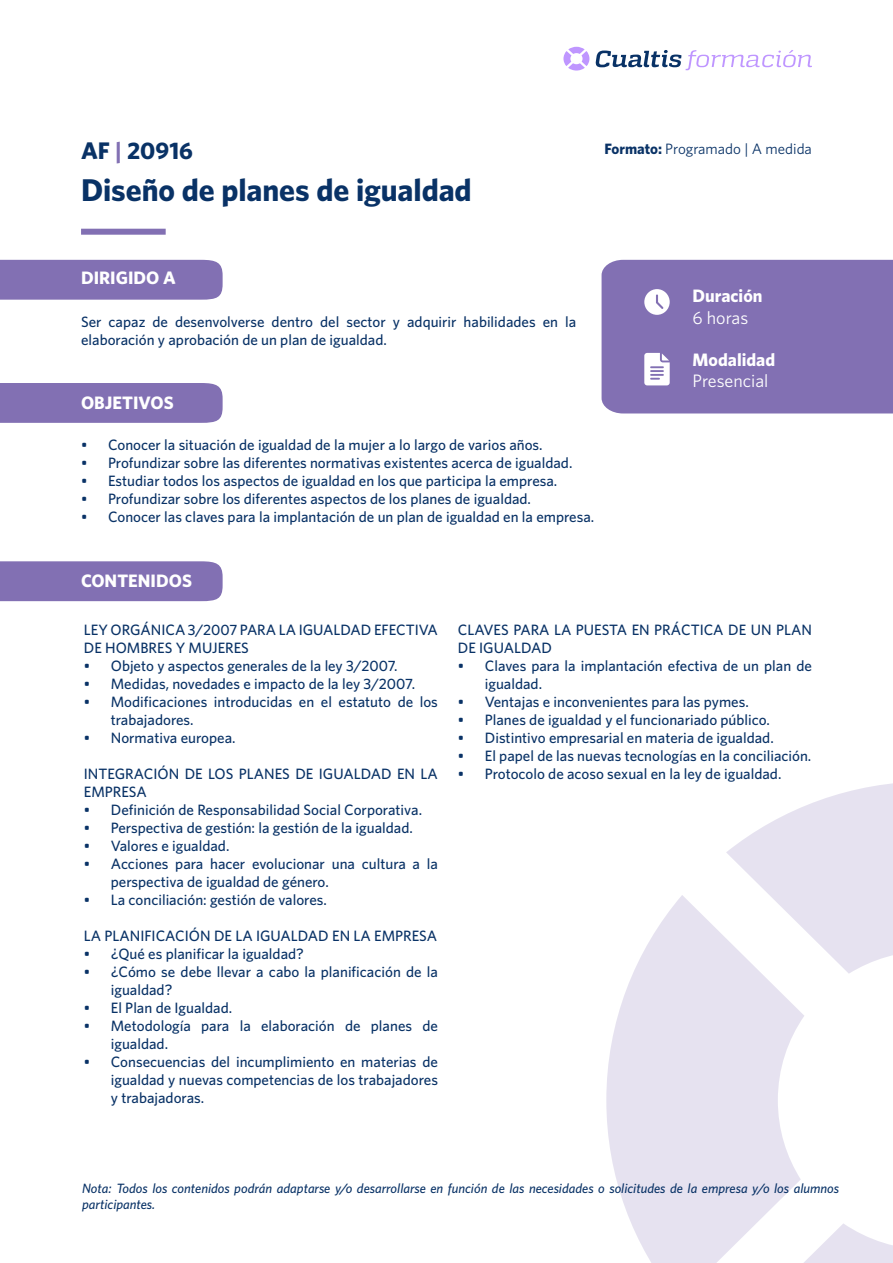
<style>
.page{position:relative;width:893px;height:1263px;background:#fff}
.page>*{position:absolute;margin:0;border:0;box-sizing:border-box;transform-origin:0 0}
.t1{font:700 31.5px "Whitney";color:#093266}
.t2{font:700 24px "Whitney";color:#093266}
.t3{font:700 18px "Whitney";color:#fff}
.t4{font:18px "Whitney";color:#fff}
.t5{font:500 15px/18px "Whitney";color:#093266}
.t6{font:15px "Whitney";color:#093266}
.t7{font:italic 500 13.5px/16.2px "Whitney";color:#093266}
.s1{color:#8270b3}
.s2{font-weight:700}
</style>
<div class="page">
<svg style="left:726px;top:783px;width:167px;height:190px"></svg>
<svg style="left:804px;top:1223px;width:89px;height:40px"></svg>
<svg style="left:606px;top:895px;width:198px;height:368px;fill:#e6e2f0"></svg>
<div style="left:81px;top:229px;width:85px;height:6px;background:#8270b3"></div>
<div style="left:0;top:260px;width:223px;height:40px;background:#8270b3"></div>
<div style="left:0;top:383px;width:223px;height:40px;background:#8270b3"></div>
<div style="left:0;top:561px;width:223px;height:40px;background:#8270b3"></div>
<div style="left:602px;top:260px;width:291px;height:153px;background:#8270b3"></div>
<svg style="left:563px;top:47px;width:26px;height:24px"></svg>
<svg style="left:595px;top:50px;width:217px;height:20px"></svg>
<h2 class="t2" style="left:81px;top:136px;width:113px">AF <span class="s1">|</span> 20916</h2>
<h1 class="t1" style="left:81px;top:171px;width:392px">Diseño de planes de igualdad</h1>
<p class="t6" style="left:604px;top:140px;width:209px"><span class="s2">Formato:</span> Programado | A medida</p>
<p class="t3" style="left:81px;top:267px;width:96px">DIRIGIDO A</p>
<p class="t5" style="left:81px;top:312px;width:497px">Ser capaz de desenvolverse dentro del sector y adquirir habilidades en la elaboración y aprobación de un plan de igualdad.</p>
<p class="t3" style="left:81px;top:391px;width:94px">OBJETIVOS</p>
<p class="t5" style="left:81px;top:435px;width:463px">• Conocer la situación de igualdad de la mujer a lo largo de varios años.</p>
<p class="t5" style="left:81px;top:453px;width:493px">• Profundizar sobre las diferentes normativas existentes acerca de igualdad.</p>
<p class="t5" style="left:81px;top:471px;width:478px">• Estudiar todos los aspectos de igualdad en los que participa la empresa.</p>
<p class="t5" style="left:81px;top:489px;width:451px">• Profundizar sobre los diferentes aspectos de los planes de igualdad.</p>
<p class="t5" style="left:81px;top:507px;width:515px">• Conocer las claves para la implantación de un plan de igualdad en la empresa.</p>
<p class="t3" style="left:81px;top:570px;width:112px">CONTENIDOS</p>
<p class="t3" style="left:693px;top:285px;width:71px">Duración</p>
<p class="t4" style="left:693px;top:307px;width:57px">6 horas</p>
<p class="t3" style="left:693px;top:349px;width:84px">Modalidad</p>
<p class="t4" style="left:693px;top:371px;width:77px">Presencial</p>
<p class="t5" style="left:84px;top:620px;width:356px">LEY ORGÁNICA 3/2007 PARA LA IGUALDAD EFECTIVA<br>DE HOMBRES Y MUJERES</p>
<p class="t5" style="left:84px;top:656px;width:315px">• Objeto y aspectos generales de la ley 3/2007.</p>
<p class="t5" style="left:84px;top:674px;width:333px">• Medidas, novedades e impacto de la ley 3/2007.</p>
<p class="t5" style="left:111px;top:692px;width:329px;text-indent:-27px">• Modificaciones introducidas en el estatuto de los trabajadores.</p>
<p class="t5" style="left:84px;top:728px;width:153px">• Normativa europea.</p>
<p class="t5" style="left:84px;top:764px;width:356px">INTEGRACIÓN DE LOS PLANES DE IGUALDAD EN LA<br>EMPRESA</p>
<p class="t5" style="left:84px;top:800px;width:340px">• Definición de Responsabilidad Social Corporativa.</p>
<p class="t5" style="left:84px;top:818px;width:331px">• Perspectiva de gestión: la gestión de la igualdad.</p>
<p class="t5" style="left:84px;top:836px;width:147px">• Valores e igualdad.</p>
<p class="t5" style="left:111px;top:854px;width:329px;text-indent:-27px">• Acciones para hacer evolucionar una cultura a la perspectiva de igualdad de género.</p>
<p class="t5" style="left:84px;top:890px;width:245px">• La conciliación: gestión de valores.</p>
<p class="t5" style="left:84px;top:926px;width:355px">LA PLANIFICACIÓN DE LA IGUALDAD EN LA EMPRESA</p>
<p class="t5" style="left:84px;top:944px;width:222px">• ¿Qué es planificar la igualdad?</p>
<p class="t5" style="left:111px;top:962px;width:329px;text-indent:-27px">• ¿Cómo se debe llevar a cabo la planificación de la igualdad?</p>
<p class="t5" style="left:84px;top:998px;width:150px">• El Plan de Igualdad.</p>
<p class="t5" style="left:111px;top:1016px;width:329px;text-indent:-27px">• Metodología para la elaboración de planes de igualdad.</p>
<p class="t5" style="left:111px;top:1052px;width:329px;text-align:justify;text-indent:-27px">• Consecuencias del incumplimiento en materias de igualdad y nuevas competencias de los trabajadores y trabajadoras.</p>
<p class="t5" style="left:458px;top:620px;width:356px">CLAVES PARA LA PUESTA EN PRÁCTICA DE UN PLAN<br>DE IGUALDAD</p>
<p class="t5" style="left:485px;top:656px;width:329px;text-indent:-27px">• Claves para la implantación efectiva de un plan de igualdad.</p>
<p class="t5" style="left:458px;top:692px;width:292px">• Ventajas e inconvenientes para las pymes.</p>
<p class="t5" style="left:458px;top:710px;width:314px">• Planes de igualdad y el funcionariado público.</p>
<p class="t5" style="left:458px;top:728px;width:317px">• Distintivo empresarial en materia de igualdad.</p>
<p class="t5" style="left:458px;top:746px;width:355px">• El papel de las nuevas tecnologías en la conciliación.</p>
<p class="t5" style="left:458px;top:764px;width:325px">• Protocolo de acoso sexual en la ley de igualdad.</p>
<p class="t7" style="left:82px;top:1180px;width:758px">Nota: Todos los contenidos podrán adaptarse y/o desarrollarse en función de las necesidades o solicitudes de la empresa y/o los alumnos participantes.</p>
</div>
